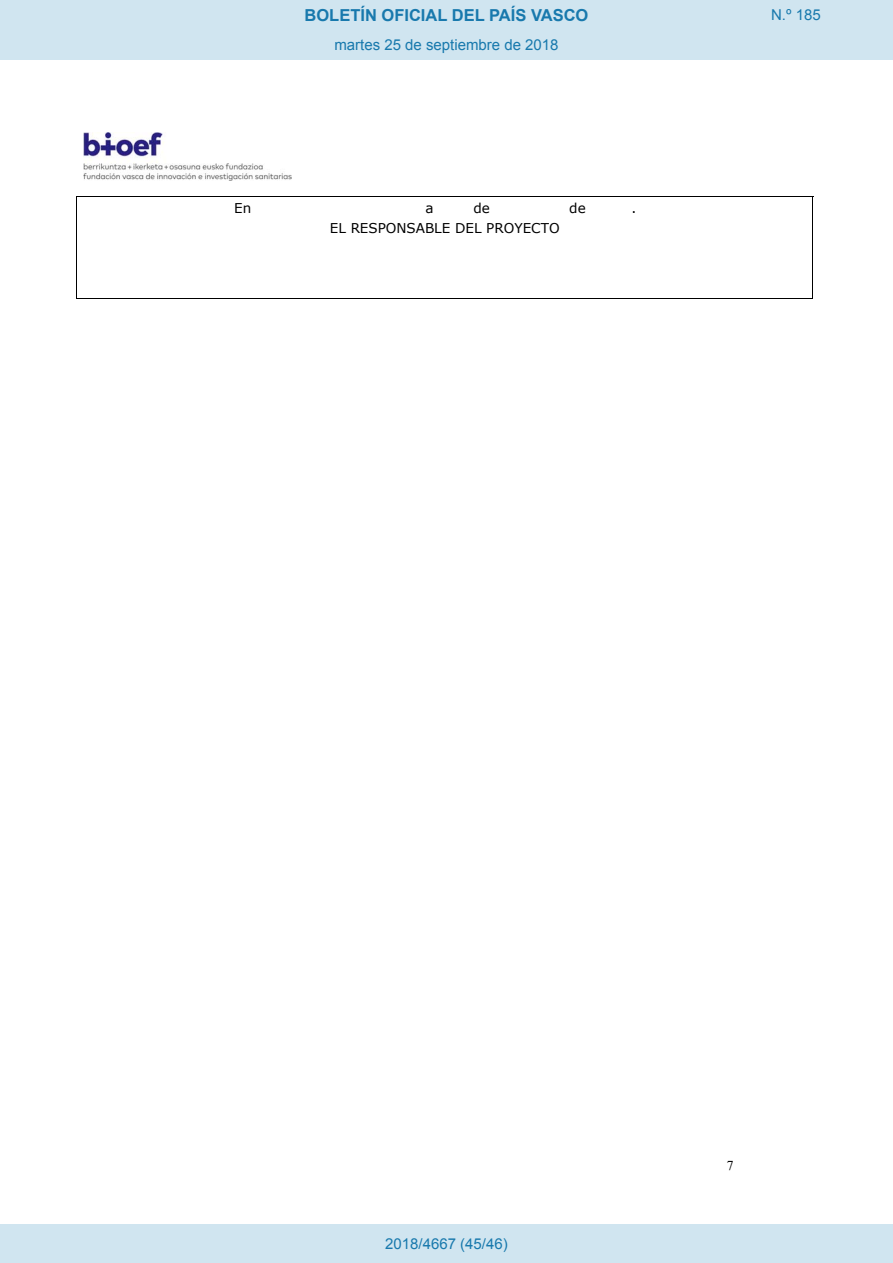
<style>
.page{position:relative;width:893px;height:1263px;background:#fff}
.page>*{position:absolute;margin:0;border:0;box-sizing:border-box;transform-origin:0 0}
.t1{font:700 16.5px "Arial";color:#1879ad}
.Paginacion_Centro{font:15px "Arial";color:#1879ad}
.t2{font:13.5px "Verdana";color:#000}
.t3{font:13.5px "Times New Roman";color:#000}
</style>
<div class="page">
<img style="left:83px;top:132px;width:209px;height:49px">
<hr style="left:76px;top:196px;width:737px;height:1px;background:#000">
<hr style="left:76px;top:197px;width:1px;height:102px;background:#000">
<hr style="left:76px;top:298px;width:737px;height:1px;background:#000">
<hr style="left:813px;top:197px;width:1px;height:102px;background:#000">
<div style="left:0;top:0;width:893px;height:60px;background:#d0e5f0"></div>
<div style="left:0;top:1225px;width:893px;height:38px;background:#d0e5f0"></div>
<p class="t1" style="left:305px;top:4px;width:285px">BOLETÍN OFICIAL DEL PAÍS VASCO</p>
<p class="Paginacion_Centro" style="left:771px;top:5px;width:51px">N.º 185</p>
<p class="Paginacion_Centro" style="left:334px;top:35px;width:226px">martes 25 de septiembre de 2018</p>
<p class="t2" style="left:234px;top:199px;width:19px">En</p>
<p class="t2" style="left:426px;top:199px;width:10px">a</p>
<p class="t2" style="left:473px;top:199px;width:18px">de</p>
<p class="t2" style="left:569px;top:199px;width:18px">de</p>
<p class="t2" style="left:631px;top:199px;width:6px">.</p>
<p class="t2" style="left:330px;top:219px;width:231px">EL RESPONSABLE DEL PROYECTO</p>
<p class="Paginacion_Centro" style="left:385px;top:1234px;width:124px">2018/4667 (45/46)</p>
<p class="t3" style="left:727px;top:1156px;width:8px">7</p>
</div>
